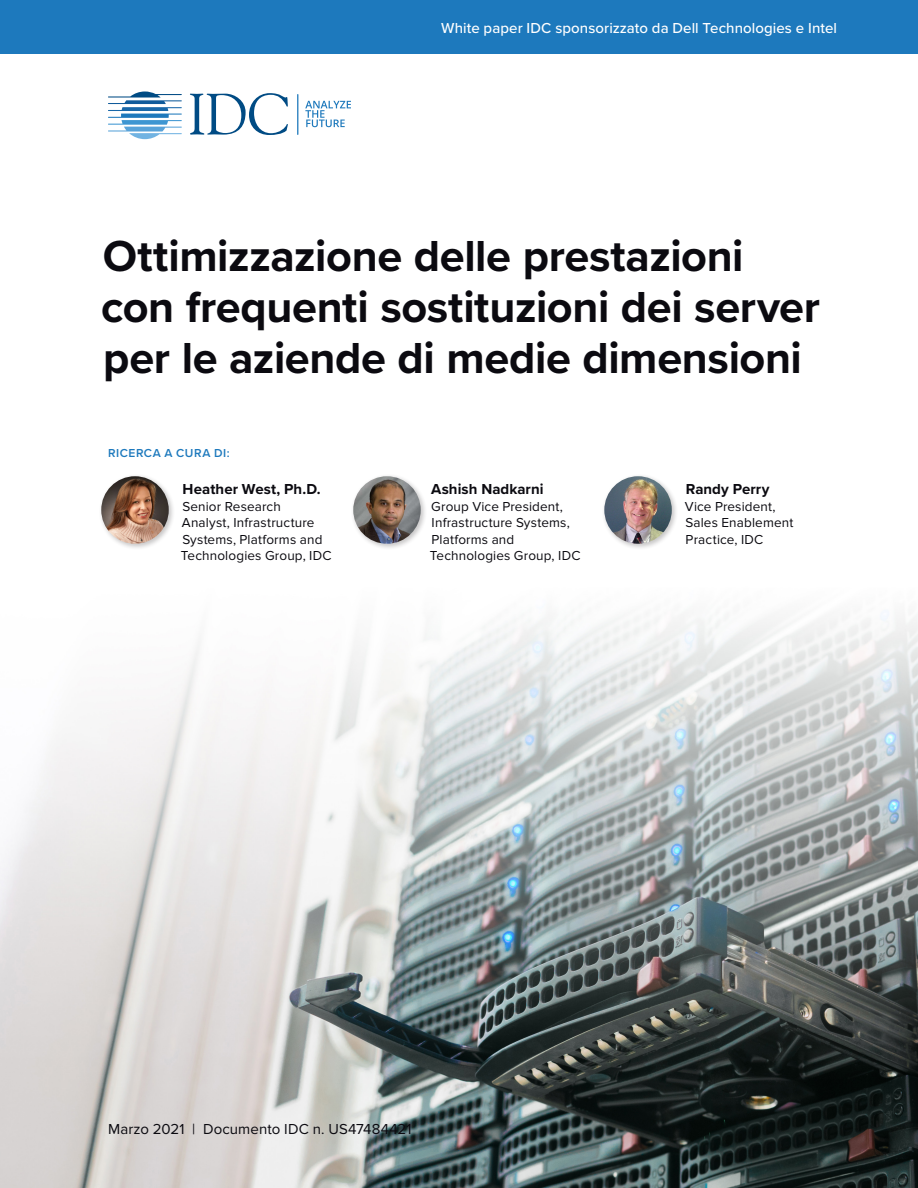
<style>
.page{position:relative;width:918px;height:1188px;background:#fff}
.page>*{position:absolute;margin:0;border:0;box-sizing:border-box;transform-origin:0 0}
.t1{font:700 45px/51px "Proxima Nova";letter-spacing:-.01em;color:#0b0a10}
.t2{font:500 15px "Proxima Nova";letter-spacing:.005em;color:#fff}
.t3{font:700 15px "Proxima Nova";letter-spacing:.005em;color:#0b0a10}
.t4{font:15px "Proxima Nova";letter-spacing:.01em;color:#0b0a10}
.t5{font:13.5px/16.5px "Proxima Nova";letter-spacing:.01em;color:#0b0a10}
.t6{font:600 12px "Proxima Nova";letter-spacing:.045em;color:#1d79bd}
</style>
<div class="page">
<img style="left:0;top:612px;width:918px;height:576px">
<div style="left:0;top:0;width:918px;height:54px;background:#1d79bd"></div>
<svg style="left:190px;top:93px;width:98px;height:42px"></svg>
<svg style="left:108px;top:92px;width:74px;height:47px"></svg>
<svg style="left:297px;top:94px;width:1px;height:41px"></svg>
<svg style="left:305px;top:101px;width:46px;height:26px"></svg>
<div style="left:99px;top:474px;width:76px;height:76px;background:#231f20;opacity:.25"></div>
<img style="left:101px;top:476px;width:68px;height:68px;border-radius:34px">
<div style="left:351px;top:474px;width:76px;height:76px;background:#231f20;opacity:.25"></div>
<img style="left:353px;top:476px;width:68px;height:68px;border-radius:34px">
<div style="left:602px;top:474px;width:76px;height:76px;background:#231f20;opacity:.25"></div>
<img style="left:604px;top:476px;width:68px;height:68px;border-radius:34px">
<p class="t2" style="left:441px;top:17px;width:397px">White paper IDC sponsorizzato da Dell Technologies e Intel</p>
<p class="t1" style="left:101px;top:230px;width:720px">Ottimizzazione delle prestazioni con frequenti sostituzioni dei server per le aziende di medie dimensioni</p>
<p class="t6" style="left:108px;top:444px;width:123px">RICERCA A CURA DI:</p>
<p class="t3" style="left:183px;top:478px;width:140px">Heather West, Ph.D.</p>
<p class="t5" style="left:181px;top:498px;width:152px">Senior Research<br>Analyst, Infrastructure<br>Systems, Platforms and<br>Technologies Group, IDC</p>
<p class="t3" style="left:431px;top:478px;width:114px">Ashish Nadkarni</p>
<p class="t5" style="left:430px;top:498px;width:152px">Group Vice President,<br>Infrastructure Systems,<br>Platforms and<br>Technologies Group, IDC</p>
<p class="t3" style="left:686px;top:478px;width:85px">Randy Perry</p>
<p class="t5" style="left:685px;top:498px;width:110px">Vice President,<br>Sales Enablement<br>Practice, IDC</p>
<p class="t4" style="left:108px;top:1120px;width:305px">Marzo 2021 | Documento IDC n. US47484421</p>
</div>
